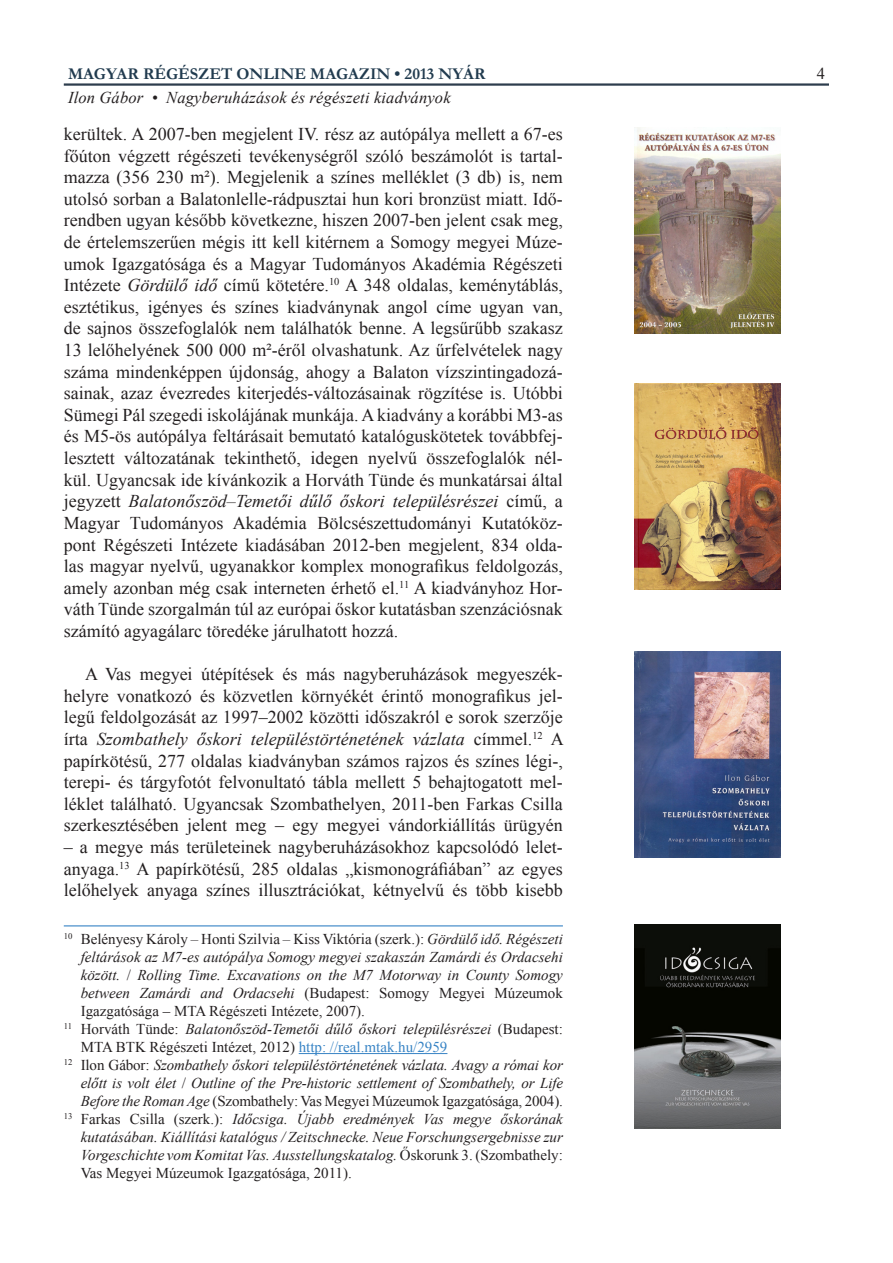
<style>
.page{position:relative;width:893px;height:1263px;background:#fff}
.page>*{position:absolute;margin:0;border:0;box-sizing:border-box;transform-origin:0 0}
.labjegyzet{font:18px/21.6px "Times New Roman";color:#231f20;text-align:justify}
.cikk_szoveg_print{font:18px/21.6px "Times New Roman";color:#231f20;text-align:justify}
.t1{font:italic 16.5px "Times New Roman";letter-spacing:.01em;color:#231f20}
.t2{font:700 16.5px "Garamond";color:#213b4f}
.t3{font:16.5px "Times New Roman";color:#231f20}
.labjegyzet-2{font:italic 15px/18px "Times New Roman";color:#231f20;text-align:justify}
.labjegyzet-3{font:15px/18px "Times New Roman";color:#231f20}
.s1{font-style:italic}
.s2{font-style:normal}
.s3{color:#3884c5}
</style>
<div class="page">
<hr style="left:64px;top:83px;width:765px;height:3px;background:#2d3d4d">
<hr style="left:64px;top:925px;width:499px;height:1px;background:#3884c5">
<hr style="left:299px;top:1053px;width:148px;height:1px;background:#3884c5">
<img style="left:635px;top:128px;width:145px;height:206px">
<img style="left:635px;top:383px;width:145px;height:206px">
<img style="left:635px;top:651px;width:145px;height:206px">
<img style="left:635px;top:924px;width:145px;height:204px">
<p class="t2" style="left:68px;top:62px;width:419px">MAGYAR RÉGÉSZET ONLINE MAGAZIN • 2013 NYÁR</p>
<p class="t1" style="left:68px;top:87px;width:384px">Ilon Gábor • Nagyberuházások és régészeti kiadványok</p>
<p class="labjegyzet" style="left:64px;top:123px;width:501px">kerültek. A 2007-ben megjelent IV. rész az autópálya mellett a 67-es főúton végzett régészeti tevékenységről szóló beszámolót is tartal&shy;mazza (356 230 m²). Megjelenik a színes melléklet (3 db) is, nem utolsó sorban a Balatonlelle-rádpusztai hun kori bronzüst miatt. Idő&shy;rendben ugyan később következne, hiszen 2007-ben jelent csak meg, de értelemszerűen mégis itt kell kitérnem a Somogy megyei Múze&shy;umok Igazgatósága és a Magyar Tudományos Akadémia Régészeti Intézete <span class="s1">Gördülő idő</span> című kötetére.<sup>10</sup> A 348 oldalas, keménytáblás, esztétikus, igényes és színes kiadványnak angol címe ugyan van, de sajnos összefoglalók nem találhatók benne. A legsűrűbb szakasz 13 lelőhelyének 500 000 m²-éről olvashatunk. Az űrfelvételek nagy száma mindenképpen újdonság, ahogy a Balaton vízszintingadozá&shy;sainak, azaz évezredes kiterjedés-változásainak rögzítése is. Utóbbi Sümegi Pál szegedi iskolájának munkája. A kiadvány a korábbi M3-as és M5-ös autópálya feltárásait bemutató katalóguskötetek továbbfej&shy;lesztett változatának tekinthető, idegen nyelvű összefoglalók nél&shy;kül. Ugyancsak ide kívánkozik a Horváth Tünde és munkatársai által jegyzett <span class="s1">Balatonőszöd–Temetői dűlő őskori településrészei</span> című, a Magyar Tudományos Akadémia Bölcsészettudományi Kutatóköz&shy;pont Régészeti Intézete kiadásában 2012-ben megjelent, 834 olda&shy;las magyar nyelvű, ugyanakkor komplex monografikus feldolgozás, amely azonban még csak interneten érhető el.<sup>11</sup> A kiadványhoz Hor&shy;váth Tünde szorgalmán túl az európai őskor kutatásban szenzációsnak számító agyagálarc töredéke járulhatott hozzá.</p>
<p class="cikk_szoveg_print" style="left:64px;top:663px;width:502px;text-indent:21px">A Vas megyei útépítések és más nagyberuházások megyeszék&shy;helyre vonatkozó és közvetlen környékét érintő monografikus jel&shy;legű feldolgozását az 1997–2002 közötti időszakról e sorok szerzője írta <span class="s1">Szombathely őskori településtörténetének vázlata</span> címmel.<sup>12</sup> A papírkötésű, 277 oldalas kiadványban számos rajzos és színes légi-, terepi- és tárgyfotót felvonultató tábla mellett 5 behajtogatott mel&shy;léklet található. Ugyancsak Szombathelyen, 2011-ben Farkas Csilla szerkesztésében jelent meg – egy megyei vándorkiállítás ürügyén</p>
<p class="cikk_szoveg_print" style="left:64px;top:836px;width:501px">– a megye más területeinek nagyberuházásokhoz kapcsolódó lelet&shy;anyaga.<sup>13</sup> A papírkötésű, 285 oldalas „kismonográfiában” az egyes lelőhelyek anyaga színes illusztrációkat, kétnyelvű és több kisebb</p>
<p class="labjegyzet-2" style="left:81px;top:929px;width:484px;text-indent:-17px"><sup>10</sup> <span class="s2">Belényesy Károly</span> – <span class="s2">Honti Szilvia</span> – <span class="s2">Kiss Viktória (szerk.):</span> Gördülő idő. Régészeti feltárások az M7-es autópálya Somogy megyei szakaszán Zamárdi és Ordacsehi között. <span class="s2">/</span> Rolling Time. Excavations on the M7 Motorway in County Somogy between Zamárdi and Ordacsehi <span class="s2">(Budapest: Somogy Megyei Múzeumok Igazgatósága – MTA Régészeti Intézete, 2007).</span></p>
<p class="labjegyzet-3" style="left:81px;top:1020px;width:484px;text-indent:-17px"><sup>11</sup> Horváth Tünde: <span class="s1">Balatonőszöd-Temetői dűlő őskori településrészei</span> (Budapest:<br>MTA BTK Régészeti Intézet, 2012) <span class="s3">http: //real.mtak.hu/2959</span></p>
<p class="labjegyzet-2" style="left:81px;top:1055px;width:484px;text-indent:-17px"><sup>12</sup> <span class="s2">Ilon Gábor:</span> Szombathely őskori településtörténetének vázlata. Avagy a római kor előtt is volt élet <span class="s2">/</span> Outline of the Pre-historic settlement of Szombathely, or Life Before the Roman Age <span class="s2">(Szombathely: Vas Megyei Múzeumok Igazgató sága, 2004).</span></p>
<p class="labjegyzet-2" style="left:81px;top:1109px;width:484px;text-indent:-17px"><sup>13</sup> <span class="s2">Farkas Csilla (szerk.):</span> Időcsiga. Újabb eredmények Vas megye őskorának kutatásában. Kiállítási katalógus / Zeitschnecke. Neue Forschungsergebnisse zur Vorgeschichte vom Komitat Vas. Ausstellungskatalog. <span class="s2">Őskorunk 3. (Szombathely:<br>Vas Megyei Múzeumok Igazgatósága, 2011).</span></p>
<p class="t3" style="left:817px;top:62px;width:10px">4</p>
</div>
